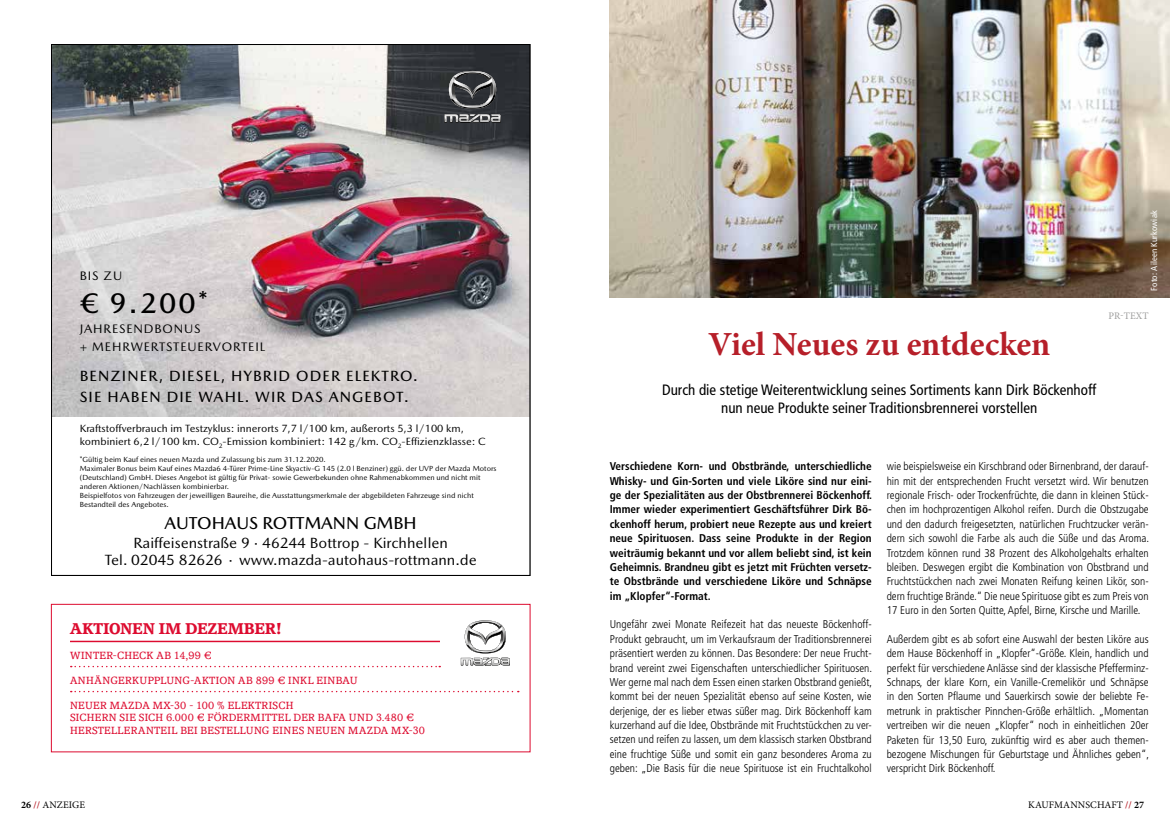
<style>
.page{position:relative;width:1170px;height:833px;background:#fff}
.page>*{position:absolute;margin:0;border:0;box-sizing:border-box;transform-origin:0 0}
.t1{font:700 33.75px "Minion Pro";color:#b61f29}
.t2{font:500 28.75px "Mazda Type";color:#000}
.t3{font:500 17.5px "Mazda Type";color:#000}
.t4{font:condensed 15px/17.5px "Frutiger";color:#000;text-align:center}
.t5{font:15px/16.8px "Mazda Type";color:#000;text-align:center}
.t6{font:500 15px "Mazda Type";color:#000}
.t7{font:800 15px "Accolade Serial";letter-spacing:.025em;color:#dd0b2f}
.t8{font:12.5px/17.5px "Mazda Type";letter-spacing:.07em;color:#000}
.t9{font:300 condensed 11.25px/14.4px "Frutiger";color:#000;text-align:justify}
.t10{font:700 condensed 11.25px/14.4px "Frutiger";color:#000;text-align:justify}
.t11{font:10.62px/13.8px "Mazda Type";color:#000}
.t12{font:10px/12.5px "Accolade Serial";letter-spacing:.04em;color:#dd0b2f}
.t13{font:10px "Minion Pro";letter-spacing:.01em;color:#000}
.t14{font:10px "Minion Pro";letter-spacing:.01em;color:#9d9d9c}
.t15{font:condensed 8.75px "Frutiger";letter-spacing:.015em;color:#fff}
.t16{font:7.5px/9px "Mazda Type";color:#000}
.t17{font:6.38px "Mazda Type";color:#000}
.s1{color:#fff}
.s2{font-weight:700}
.s3{font-weight:700;color:#b61f29}
</style>
<div class="page">
<img style="left:609px;top:0;width:560px;height:298px">
<img style="left:53px;top:46px;width:475px;height:370px">
<svg style="left:444px;top:71px;width:56px;height:52px;background:#545658"></svg>
<div style="left:51px;top:604px;width:479px;height:148px;border:1px solid #dd0b2f"></div>
<hr style="left:70px;top:640px;width:370px;height:2px;background:#dd0b2f">
<svg style="left:71px;top:666px;width:369px;height:1px"></svg>
<svg style="left:71px;top:691px;width:447px;height:1px"></svg>
<svg style="left:460px;top:620px;width:50px;height:46px"></svg>
<p class="t8" style="left:80px;top:267px;width:44px">B ZSI U</p>
<h2 class="t2" style="left:80px;top:286px;width:130px">€ 9 2. 0 0 *</h2>
<p class="t8" style="left:80px;top:320px;width:187px">AJ HR NESE DBONUS<br>+ M HE R W RE UETST RE V O R L I ET</p>
<h3 class="t6" style="left:80px;top:367px;width:339px">B NE Z NI RE D, H, LESE I Y B R DI O D RE KELE RT O .</h3>
<h3 class="t6" style="left:80px;top:388px;width:330px">HE I S A B N E D WE I A H W. L R I D A AS N G B E O . T</h3>
<p class="t11" style="left:80px;top:421px;width:407px">K mihcuarbrev f fot s t far s t rorenni: sul kyzt seT 7,7 /l mk001 s t roreßua, 3,5 /l mk001 ,<br>mo k t r e i n i b 2 , 6 mk001/ l C. O mE - mokno i s s i : t r e i n i b 241 /g mk C. O : e s s a l k zne i z f i f E - C</p>
<p class="t17" style="left:219px;top:441px;width:5px">2</p>
<p class="t17" style="left:398px;top:441px;width:5px">2</p>
<p class="t16" style="left:80px;top:454px;width:418px">G* mi ebg i t l ü K Mneuens en i ef ua Zdnuadza muzs i bgnu s s a l u . 0202 . 21 . 13<br>M mi xa mi ebs unoBr e l a K s en i ef ua M mi r Pr e r üT -46adza G- v i t ca y kSen i L - e ) r en i zneBl0 . 2 (541 Ur ed. ügg V Mr edP Madza s r o t o D( G) dna l hc s t ue m Hb D. As e s e i wos- t a v i r Pr ü fg i t l ügt s i t obegn Ge i we Renhonednukeb r e mh a mokbane m mt hc i ndnune t i<br>Ane r edna /neno i t k N moknes s ä l hca . r abr e i n i b<br>we j r edneguez r haFnovso t o f l e i ps i eB Ae i d, eh i e r uaBneg i l l i e ms gnu t t a t s su mk r e t hc i ndn i seguez r haFne t ed l i begbar ede l a<br>Asedl i etdnat seB . setobegn</p>
<h3 class="t3" style="left:165px;top:512px;width:254px">A U OT H A U ORS MT T A N N G M HB</h3>
<h3 class="t5" style="left:105px;top:534px;width:373px">R 9eßa r t s ne s i e f f i a · 44264 K-po r t t oB ne l l ehhc r i<br>. l e T 6262854020 <span class="s1">-</span> · <span class="s1">-</span> w w w m. mt t o r - s uaho t ua - adz a ed . nna</h3>
<h3 class="t7" style="left:70px;top:618px;width:212px">AKTIONEN IM DEZEMBER!</h3>
<p class="t12" style="left:70px;top:649px;width:143px">WINTER-CHECK AB 14,99 €</p>
<p class="t12" style="left:70px;top:674px;width:289px">ANHÄNGERKUPPLUNG-AKTION AB 899 € INKL EINBAU</p>
<p class="t12" style="left:70px;top:699px;width:356px">NEUER MAZDA MX-30 - 100 % ELEKTRISCH<br>SICHERN SIE SICH 6.000 € FÖRDERMITTEL DER BAFA UND 3.480 €<br>HERSTELLERANTEIL BEI BESTELLUNG EINES NEUEN MAZDA MX-30</p>
<p class="t13" style="left:21px;top:798px;width:65px"><span class="s2">26</span> <span class="s3">//</span> ANZEIGE</p>
<p class="t15" style="left:1148px;top:290px;width:82px;rotate:-90deg">Foto: Aileen Kurkowiak</p>
<h1 class="t1" style="left:708px;top:320px;width:343px">Viel Neues zu entdecken</h1>
<h3 class="t4" style="left:662px;top:381px;width:435px">Durch die stetige Weiterentwicklung seines Sortiments kann Dirk Böckenhoff nun neue Produkte seiner Traditionsbrennerei vorstellen</h3>
<p class="t14" style="left:1108px;top:309px;width:41px">PR-TEXT</p>
<p class="t10" style="left:609px;top:459px;width:264px">Verschiedene Korn- und Obstbrände, unterschiedliche Whisky- und Gin-Sorten und viele Liköre sind nur eini&shy;ge der Spezialitäten aus der Obstbrennerei Böckenhoff.<br>Immer wieder experimentiert Geschäftsführer Dirk Bö&shy;ckenhoff herum, probiert neue Rezepte aus und kreiert neue Spirituosen. Dass seine Produkte in der Region weiträumig bekannt und vor allem beliebt sind, ist kein Geheimnis. Brandneu gibt es jetzt mit Früchten versetz&shy;te Obstbrände und verschiedene Liköre und Schnäpse im „Klopfer“-Format.</p>
<p class="t9" style="left:609px;top:617px;width:264px">Ungefähr zwei Monate Reifezeit hat das neueste Böckenhoff-Produkt gebraucht, um im Verkaufsraum der Traditionsbrennerei präsentiert werden zu können. Das Besondere: Der neue Frucht&shy;brand vereint zwei Eigenschaften unterschiedlicher Spirituosen.<br>Wer gerne mal nach dem Essen einen starken Obstbrand genießt, kommt bei der neuen Spezialität ebenso auf seine Kosten, wie derjenige, der es lieber etwas süßer mag. Dirk Böckenhoff kam kurzerhand auf die Idee, Obstbrände mit Fruchtstückchen zu ver&shy;setzen und reifen zu lassen, um dem klassisch starken Obstbrand eine fruchtige Süße und somit ein ganz besonderes Aroma zu geben: „Die Basis für die neue Spirituose ist ein Fruchtalkohol</p>
<p class="t9" style="left:886px;top:459px;width:264px">wie beispielsweise ein Kirschbrand oder Birnenbrand, der darauf&shy;hin mit der entsprechenden Frucht versetzt wird. Wir benutzen regionale Frisch- oder Trockenfrüchte, die dann in kleinen Stück&shy;chen im hochprozentigen Alkohol reifen. Durch die Obstzugabe und den dadurch freigesetzten, natürlichen Fruchtzucker verän&shy;dern sich sowohl die Farbe als auch die Süße und das Aroma.<br>Trotzdem können rund 38 Prozent des Alkoholgehalts erhalten bleiben. Deswegen ergibt die Kombination von Obstbrand und Fruchtstückchen nach zwei Monaten Reifung keinen Likör, son&shy;dern fruchtige Brände.“ Die neue Spirituose gibt es zum Preis von 17 Euro in den Sorten Quitte, Apfel, Birne, Kirsche und Marille.</p>
<p class="t9" style="left:886px;top:632px;width:264px">Außerdem gibt es ab sofort eine Auswahl der besten Liköre aus dem Hause Böckenhoff in „Klopfer“-Größe. Klein, handlich und perfekt für verschiedene Anlässe sind der klassische Pfefferminz-Schnaps, der klare Korn, ein Vanille-Cremelikör und Schnäpse in den Sorten Pflaume und Sauerkirsch sowie der beliebte Fe&shy;metrunk in praktischer Pinnchen-Größe erhältlich. „Momentan vertreiben wir die neuen „Klopfer“ noch in einheitlichen 20er Paketen für 13,50 Euro, zukünftig wird es aber auch themen&shy;bezogene Mischungen für Geburtstage und Ähnliches geben“, verspricht Dirk Böckenhoff.</p>
<p class="t13" style="left:1028px;top:798px;width:117px">KAUFMANNSCHAFT <span class="s3">//</span> <span class="s2">27</span></p>
</div>
